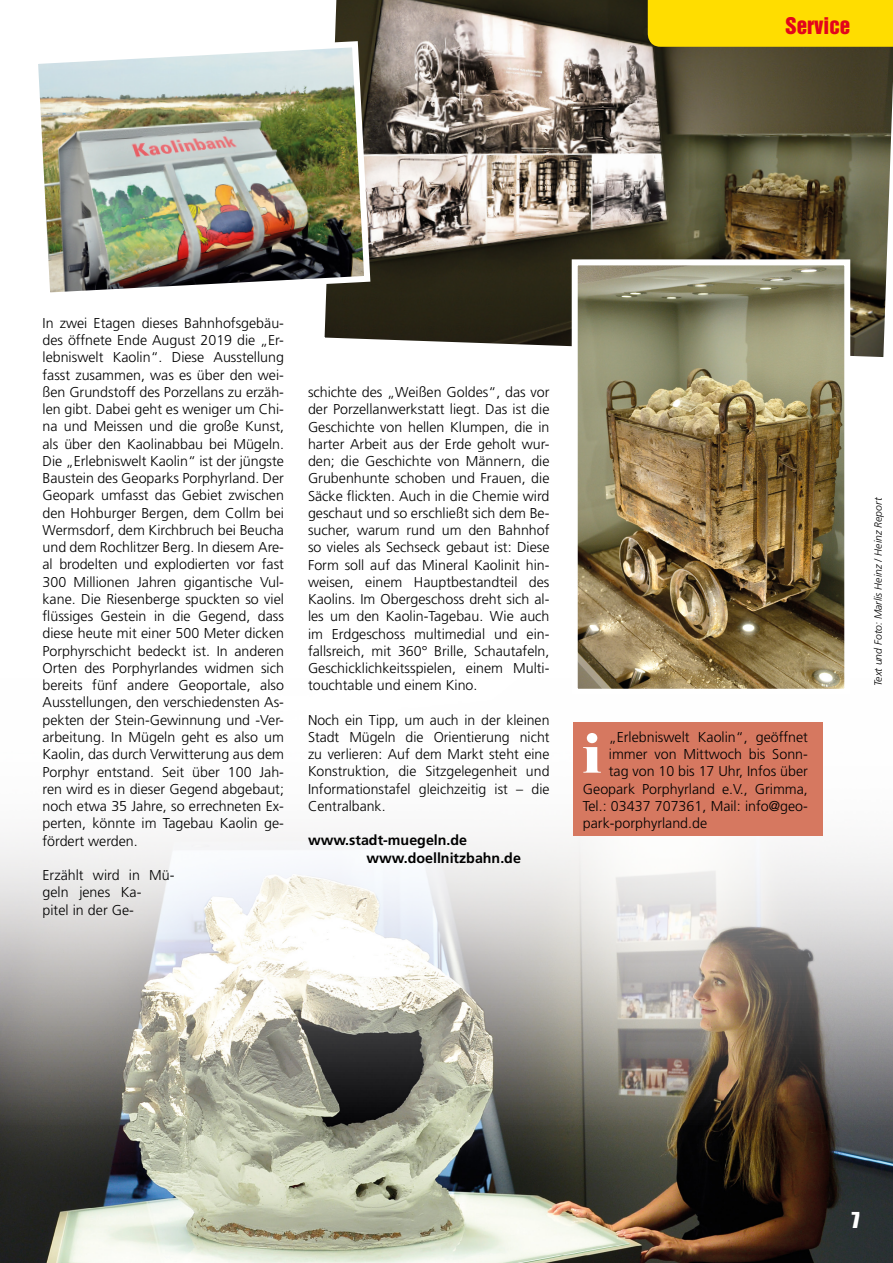
<style>
.page{position:relative;width:893px;height:1263px;background:#fff}
.page>*{position:absolute;margin:0;border:0;box-sizing:border-box;transform-origin:0 0}
.t1{font:54px "Elephant";color:#fff}
.t2{font:22.5px "Impact LT Std";color:#fff}
.t3{font:21px "Helvetica Inserat LT Std";color:#e3051b}
.t4{font:300 14.25px/17.2px "Frutiger LT Std";color:#000;text-align:justify}
.t5{font:700 14.25px/17.2px "Frutiger LT Std";color:#000}
.t6{font:italic 300 10.5px "Frutiger LT Std";color:#000}
</style>
<div class="page">
<img style="left:0;top:836px;width:893px;height:427px">
<svg style="left:324px;top:0;width:569px;height:357px;background:#746c5d"></svg>
<div style="left:648px;top:0;width:245px;height:47px;background:#fd0"></div>
<img style="left:579px;top:266px;width:264px;height:422px">
<div style="left:572px;top:259px;width:278px;height:436px;border:6px solid #fff"></div>
<img style="left:38px;top:38px;width:336px;height:264px">
<div style="left:573px;top:722px;width:250px;height:114px;background:#d67860"></div>
<h3 class="t3" style="left:785px;top:13px;width:67px">SERVICE</h3>
<p class="t4" style="left:43px;top:314px;width:243px">In zwei Etagen dieses Bahnhofsgebäu&shy;des öffnete Ende August 2019 die „Er&shy;lebniswelt Kaolin“. Diese Ausstellung fasst zusammen, was es über den wei&shy;ßen Grundstoff des Porzellans zu erzäh&shy;len gibt. Dabei geht es weniger um Chi&shy;na und Meissen und die große Kunst, als über den Kaolinabbau bei Mügeln.<br>Die „Erlebniswelt Kaolin“ ist der jüngste Baustein des Geoparks Porphyrland. Der Geopark umfasst das Gebiet zwischen den Hohburger Bergen, dem Collm bei Wermsdorf, dem Kirchbruch bei Beucha und dem Rochlitzer Berg. In diesem Are&shy;al brodelten und explodierten vor fast 300 Millionen Jahren gigantische Vul&shy;kane. Die Riesenberge spuckten so viel flüssiges Gestein in die Gegend, dass diese heute mit einer 500 Meter dicken Porphyrschicht bedeckt ist. In anderen Orten des Porphyrlandes widmen sich bereits fünf andere Geoportale, also Ausstellungen, den verschiedensten As&shy;pekten der Stein-Gewinnung und -Ver&shy;arbeitung. In Mügeln geht es also um Kaolin, das durch Verwitterung aus dem Porphyr entstand. Seit über 100 Jah&shy;ren wird es in dieser Gegend abgebaut; noch etwa 35 Jahre, so errechneten Ex&shy;perten, könnte im Tagebau Kaolin ge&shy;fördert werden.</p>
<p class="t4" style="left:43px;top:867px;width:133px;text-align:left">Erzählt wird in Mü&shy;geln jenes Ka-<br>pitel in der Ge-</p>
<p class="t4" style="left:308px;top:384px;width:243px">schichte des „Weißen Goldes“, das vor der Porzellanwerkstatt liegt. Das ist die Geschichte von hellen Klumpen, die in harter Arbeit aus der Erde geholt wur&shy;den; die Geschichte von Männern, die Grubenhunte schoben und Frauen, die Säcke flickten. Auch in die Chemie wird geschaut und so erschließt sich dem Be&shy;sucher, warum rund um den Bahnhof so vieles als Sechseck gebaut ist: Diese Form soll auf das Mineral Kaolinit hin&shy;weisen, einem Hauptbestandteil des Kaolins. Im Obergeschoss dreht sich al&shy;les um den Kaolin-Tagebau. Wie auch im Erdgeschoss multimedial und ein&shy;fallsreich, mit 360° Brille, Schautafeln, Geschicklichkeitsspielen, einem Multi&shy;touchtable und einem Kino.</p>
<p class="t4" style="left:308px;top:711px;width:243px">Noch ein Tipp, um auch in der kleinen Stadt Mügeln die Orientierung nicht zu verlieren: Auf dem Markt steht eine Konstruktion, die Sitzgelegenheit und Informationstafel gleichzeitig ist – die Centralbank.</p>
<p class="t5" style="left:366px;top:832px;width:156px;text-indent:-58px">www.stadt-muegeln.de www.doellnitzbahn.de</p>
<h1 class="t1" style="left:583px;top:719px;width:20px">i</h1>
<p class="t4" style="left:609px;top:728px;width:201px">„Erlebniswelt Kaolin“, geöffnet</p>
<p class="t4" style="left:609px;top:746px;width:201px">immer von Mittwoch bis Sonn-</p>
<p class="t4" style="left:609px;top:763px;width:201px">tag von 10 bis 17 Uhr, Infos über</p>
<p class="t4" style="left:583px;top:780px;width:226px">Geopark Porphyrland e.V., Grimma,</p>
<p class="t4" style="left:583px;top:797px;width:226px">Tel.: 03437 707361, Mail: info@geo-</p>
<p class="t4" style="left:583px;top:815px;width:126px">park-porphyrland.de</p>
<p class="t6" style="left:872px;top:686px;width:190px;rotate:-90deg">Text und Foto: Marlis Heinz / Heinz Report</p>
<h2 class="t2" style="left:851px;top:1207px;width:10px">7</h2>
</div>
